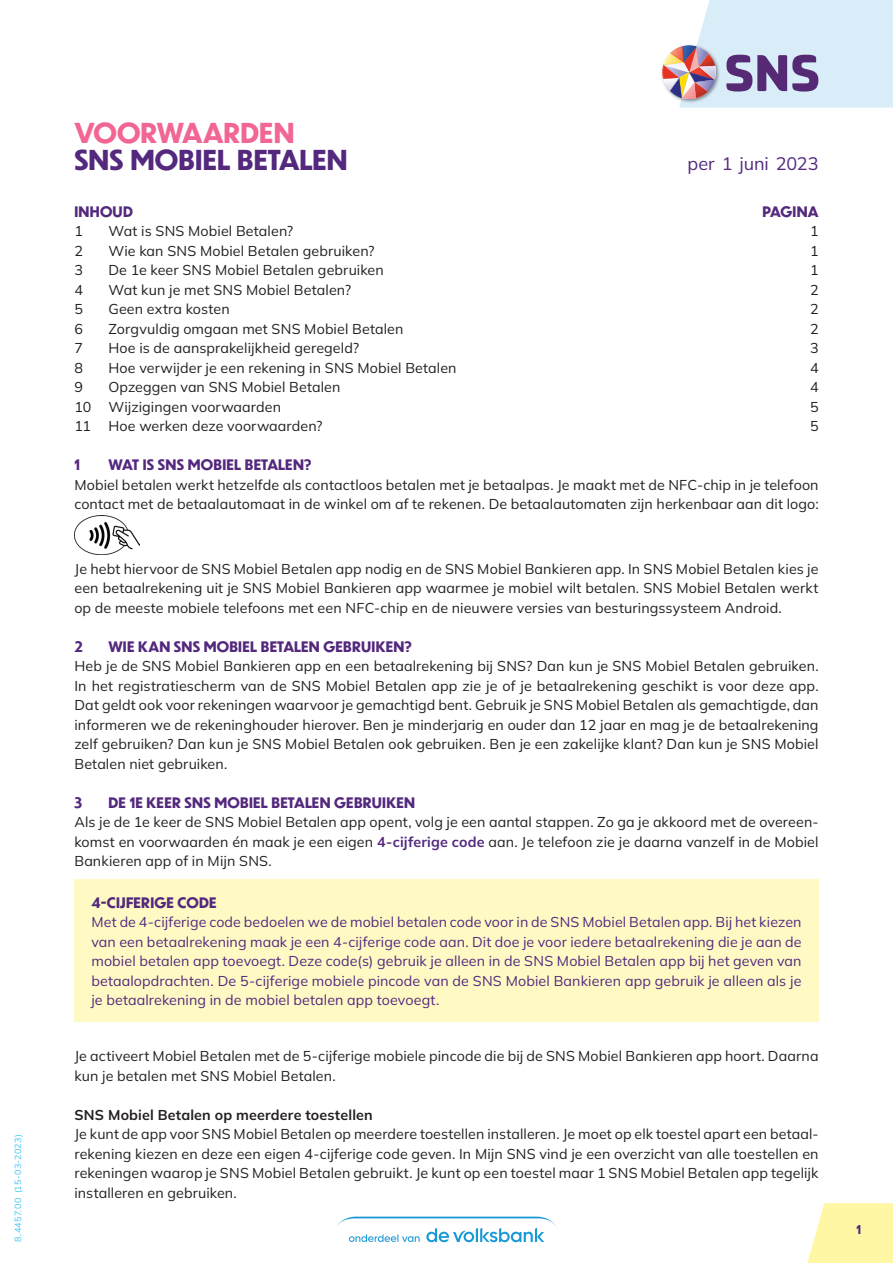
<style>
.page{position:relative;width:893px;height:1263px;background:#fff}
.page>*{position:absolute;margin:0;border:0;box-sizing:border-box;transform-origin:0 0}
.t1{font:700 27px "SNS Dunbar Tall";letter-spacing:.005em;color:#53287d}
.t2{font:700 27px "SNS Dunbar Tall";color:#f16692}
.t3{font:18px "Mulish";letter-spacing:-.005em;color:#53287d}
.t4{font:14.25px/19.5px "Mulish";letter-spacing:.01em;color:#231f20;text-align:justify}
.t5{font:14.25px/19.5px "Mulish";letter-spacing:.01em;color:#53287d;text-align:justify}
.t6{font:700 14.25px "SNS Dunbar Tall";letter-spacing:.015em;color:#53287d}
.t7{font:700 14.25px "Mulish";letter-spacing:.01em;color:#231f20}
.t8{font:700 12px "SNS Dunbar Tall";color:#53287d}
.t9{font:9px "Mulish";letter-spacing:.025em;color:#40c7f4}
.s1{font-weight:700;color:#53287d}
</style>
<div class="page">
<img style="left:74px;top:516px;width:65px;height:38px">
<div style="left:74px;top:879px;width:745px;height:143px;background:#fffac4"></div>
<svg style="left:337px;top:1216px;width:219px;height:26px"></svg>
<svg style="left:808px;top:1203px;width:85px;height:60px"></svg>
<svg style="left:661px;top:0;width:232px;height:108px"></svg>
<p class="t9" style="left:12px;top:1242px;width:109px;rotate:-90deg">8.4457.00 (15-03-2023)</p>
<h1 class="t2" style="left:74px;top:113px;width:221px">VOORWAARDEN</h1>
<h1 class="t1" style="left:74px;top:140px;width:274px">SNS MOBIEL BETALEN</h1>
<p class="t3" style="left:687px;top:151px;width:133px">per 1 juni 2023</p>
<p class="t6" style="left:74px;top:201px;width:60px">INHOUD</p>
<p class="t6" style="left:762px;top:201px;width:58px">PAGINA</p>
<p class="t4" style="left:74px;top:221px;width:10px">1</p>
<p class="t4" style="left:108px;top:221px;width:186px">Wat is SNS Mobiel Betalen?</p>
<p class="t4" style="left:810px;top:221px;width:10px">1</p>
<p class="t4" style="left:74px;top:240px;width:10px">2</p>
<p class="t4" style="left:108px;top:240px;width:268px">Wie kan SNS Mobiel Betalen gebruiken?</p>
<p class="t4" style="left:810px;top:240px;width:10px">1</p>
<p class="t4" style="left:74px;top:260px;width:10px">3</p>
<p class="t4" style="left:108px;top:260px;width:277px">De 1e keer SNS Mobiel Betalen gebruiken</p>
<p class="t4" style="left:810px;top:260px;width:10px">1</p>
<p class="t4" style="left:74px;top:279px;width:10px">4</p>
<p class="t4" style="left:108px;top:279px;width:244px">Wat kun je met SNS Mobiel Betalen?</p>
<p class="t4" style="left:810px;top:279px;width:10px">2</p>
<p class="t4" style="left:74px;top:299px;width:10px">5</p>
<p class="t4" style="left:108px;top:299px;width:123px">Geen extra kosten</p>
<p class="t4" style="left:810px;top:299px;width:10px">2</p>
<p class="t4" style="left:74px;top:318px;width:10px">6</p>
<p class="t4" style="left:108px;top:318px;width:297px">Zorgvuldig omgaan met SNS Mobiel Betalen</p>
<p class="t4" style="left:810px;top:318px;width:10px">2</p>
<p class="t4" style="left:74px;top:338px;width:10px">7</p>
<p class="t4" style="left:108px;top:338px;width:252px">Hoe is de aansprakelijkheid geregeld?</p>
<p class="t4" style="left:810px;top:338px;width:10px">3</p>
<p class="t4" style="left:74px;top:357px;width:10px">8</p>
<p class="t4" style="left:108px;top:357px;width:350px">Hoe verwijder je een rekening in SNS Mobiel Betalen</p>
<p class="t4" style="left:810px;top:357px;width:10px">4</p>
<p class="t4" style="left:74px;top:377px;width:10px">9</p>
<p class="t4" style="left:108px;top:377px;width:234px">Opzeggen van SNS Mobiel Betalen</p>
<p class="t4" style="left:810px;top:377px;width:10px">4</p>
<p class="t4" style="left:74px;top:396px;width:208px">10 Wijzigingen voorwaarden</p>
<p class="t4" style="left:810px;top:396px;width:10px">5</p>
<p class="t4" style="left:74px;top:416px;width:250px">11 Hoe werken deze voorwaarden?</p>
<p class="t4" style="left:810px;top:416px;width:10px">5</p>
<p class="t6" style="left:74px;top:454px;width:7px">1</p>
<p class="t6" style="left:108px;top:454px;width:205px">WAT IS SNS MOBIEL BETALEN?</p>
<p class="t4" style="left:74px;top:474px;width:746px">Mobiel betalen werkt hetzelfde als contactloos betalen met je betaalpas. Je maakt met de NFC-chip in je telefoon contact met de betaalautomaat in de winkel om af te rekenen. De betaalautomaten zijn herkenbaar aan dit logo:</p>
<p class="t4" style="left:74px;top:558px;width:746px">Je hebt hiervoor de SNS Mobiel Betalen app nodig en de SNS Mobiel Bankieren app. In SNS Mobiel Betalen kies je een betaalrekening uit je SNS Mobiel Bankieren app waarmee je mobiel wilt betalen. SNS Mobiel Betalen werkt op de meeste mobiele telefoons met een NFC-chip en de nieuwere versies van besturingssysteem Android.</p>
<p class="t6" style="left:74px;top:636px;width:10px">2</p>
<p class="t6" style="left:108px;top:636px;width:305px">WIE KAN SNS MOBIEL BETALEN GEBRUIKEN?</p>
<p class="t4" style="left:74px;top:656px;width:746px">Heb je de SNS Mobiel Bankieren app en een betaalrekening bij SNS? Dan kun je SNS Mobiel Betalen gebruiken.<br>In het registratiescherm van de SNS Mobiel Betalen app zie je of je betaalrekening geschikt is voor deze app.<br>Dat geldt ook voor rekeningen waarvoor je gemachtigd bent. Gebruik je SNS Mobiel Betalen als gemachtigde, dan informeren we de rekeninghouder hierover. Ben je minderjarig en ouder dan 12 jaar en mag je de betaalrekening zelf gebruiken? Dan kun je SNS Mobiel Betalen ook gebruiken. Ben je een zakelijke klant? Dan kun je SNS Mobiel Betalen niet gebruiken.</p>
<p class="t6" style="left:74px;top:792px;width:9px">3</p>
<p class="t6" style="left:108px;top:792px;width:308px">DE 1E KEER SNS MOBIEL BETALEN GEBRUIKEN</p>
<p class="t4" style="left:74px;top:812px;width:746px">Als je de 1e keer de SNS Mobiel Betalen app opent, volg je een aantal stappen. Zo ga je akkoord met de overeen&shy;komst en voorwaarden én maak je een eigen <span class="s1">4-cijferige code</span> aan. Je telefoon zie je daarna vanzelf in de Mobiel Bankieren app of in Mijn SNS.</p>
<p class="t6" style="left:91px;top:892px;width:127px">4-CIJFERIGE CODE</p>
<p class="t5" style="left:91px;top:912px;width:712px">Met de 4-cijferige code bedoelen we de mobiel betalen code voor in de SNS Mobiel Betalen app. Bij het kiezen van een betaalrekening maak je een 4-cijferige code aan. Dit doe je voor iedere betaalrekening die je aan de mobiel betalen app toevoegt. Deze code(s) gebruik je alleen in de SNS Mobiel Betalen app bij het geven van betaalopdrachten. De 5-cijferige mobiele pincode van de SNS Mobiel Bankieren app gebruik je alleen als je je betaalrekening in de mobiel betalen app toevoegt.</p>
<p class="t4" style="left:74px;top:1046px;width:746px">Je activeert Mobiel Betalen met de 5-cijferige mobiele pincode die bij de SNS Mobiel Bankieren app hoort. Daarna kun je betalen met SNS Mobiel Betalen.</p>
<p class="t7" style="left:74px;top:1105px;width:300px">SNS Mobiel Betalen op meerdere toestellen</p>
<p class="t4" style="left:74px;top:1124px;width:746px">Je kunt de app voor SNS Mobiel Betalen op meerdere toestellen installeren. Je moet op elk toestel apart een betaal&shy;rekening kiezen en deze een eigen 4-cijferige code geven. In Mijn SNS vind je een overzicht van alle toestellen en rekeningen waarop je SNS Mobiel Betalen gebruikt. Je kunt op een toestel maar 1 SNS Mobiel Betalen app tegelijk installeren en gebruiken.</p>
<p class="t8" style="left:856px;top:1221px;width:6px">1</p>
</div>
